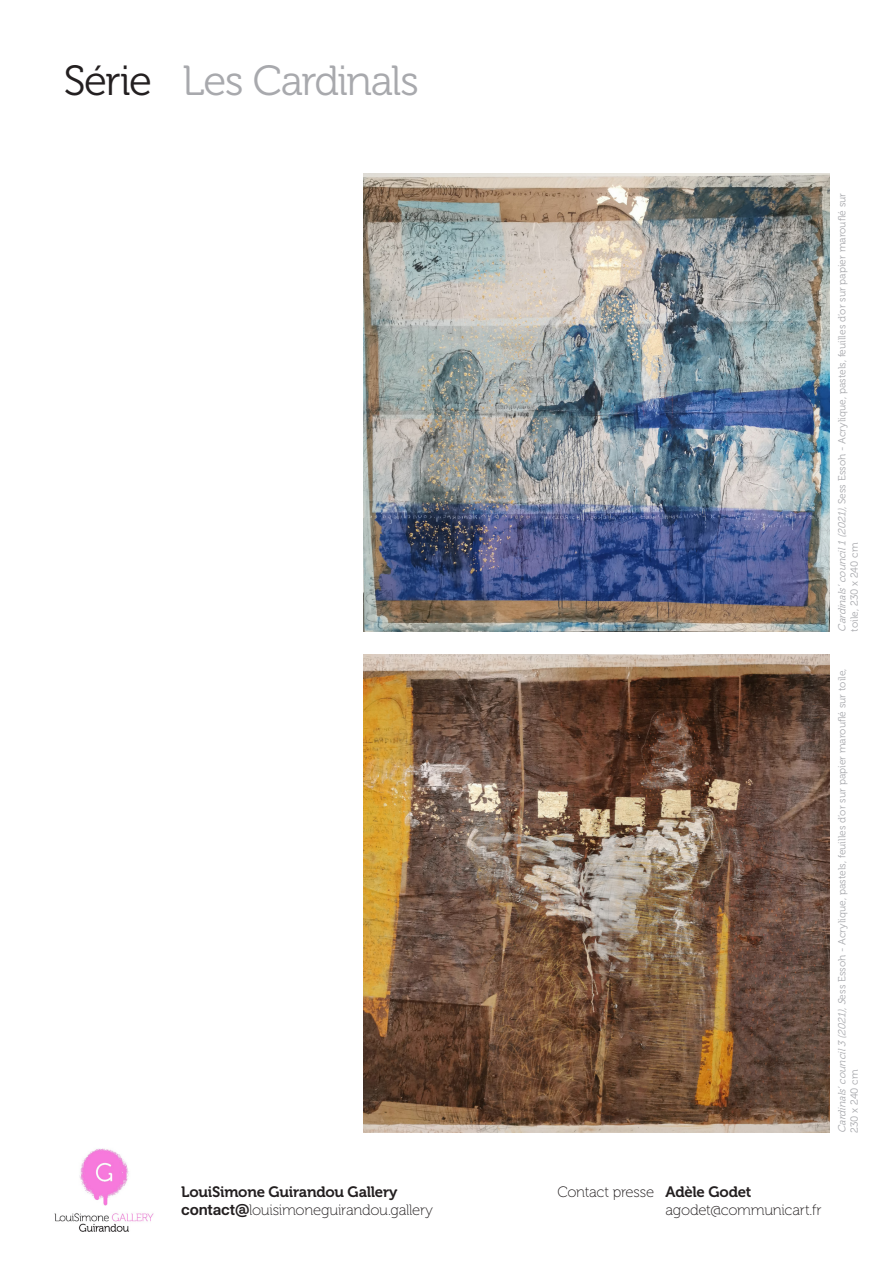
<style>
.page{position:relative;width:893px;height:1263px;background:#fff}
.page>*{position:absolute;margin:0;border:0;box-sizing:border-box;transform-origin:0 0}
.t1{font:42px "Museo 300";letter-spacing:-.035em;color:#a8a9ad}
.t2{font:15px/18px "Museo 100";letter-spacing:-.02em;color:#231f20}
.t3{font:15px "Museo 700";letter-spacing:-.015em;color:#231f20}
.t4{font:10.35px/12.3px "Museo 300";color:#a8a9ad}
.s1{color:#231f20}
.s2{font-family:"Studio Pro GCB";font-weight:700}
.s3{font-style:italic}
.s4{font-family:"Museo 700"}
</style>
<div class="page">
<img style="left:54px;top:1148px;width:100px;height:84px">
<img style="left:363px;top:173px;width:466px;height:458px">
<img style="left:363px;top:654px;width:466px;height:479px">
<p class="t1" style="left:64px;top:58px;width:357px"><span class="s1">Série</span> Les Cardinals</p>
<h2 class="t3" style="left:181px;top:1183px;width:218px">LouiSimone Guirandou Gallery</h2>
<h2 class="t2" style="left:181px;top:1201px;width:254px"><span class="s2">contact@</span>louisimoneguirandou.gallery</h2>
<p class="t4" style="left:836px;top:631px;width:440px;rotate:-90deg"><span class="s3">Cardinals’council1(2021),</span>Sess Essoh - Acrylique, pastels, feuilles d’or sur papier marouflé sur toile, 230 x 240 cm</p>
<p class="t4" style="left:836px;top:1133px;width:466px;rotate:-90deg"><span class="s3">Cardinals’council3(2021),S</span>ess Essoh - Acrylique, pastels, feuilles d’or sur papier marouflé sur toile,<br>230 x 240 cm</p>
<h2 class="t2" style="left:665px;top:1183px;width:158px;text-indent:-108px">Contact presse <span class="s4">Adèle Godet </span>agodet@communicart.fr</h2>
</div>
